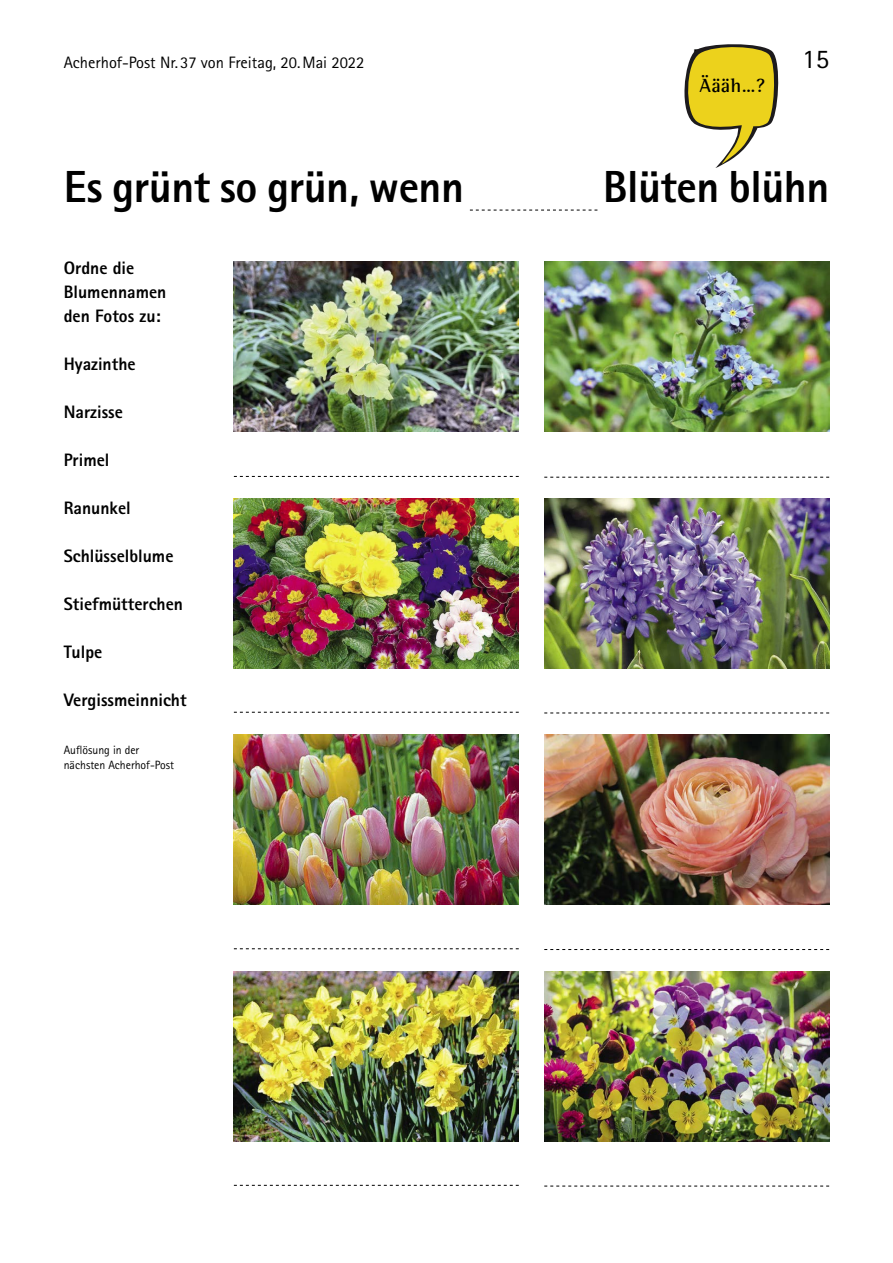
<style>
.page{position:relative;width:893px;height:1263px;background:#fff}
.page>*{position:absolute;margin:0;border:0;box-sizing:border-box;transform-origin:0 0}
.t1{font:800 45px "Rotis Sans Serif Pro";letter-spacing:-.01em;color:#000}
.t2{font:27px "Rotis Sans Serif Pro";color:#000}
.t3{font:700 19.5px "Rotis Semi Serif Pro";color:#000}
.t4{font:800 18px/24px "Rotis Sans Serif Pro";color:#000}
.t5{font:16.5px "Rotis Sans Serif Pro";color:#000}
.t6{font:12px/15px "Rotis Sans Serif Pro";color:#000}
</style>
<div class="page">
<svg style="left:684px;top:44px;width:94px;height:124px"></svg>
<img style="left:234px;top:261px;width:285px;height:171px">
<img style="left:544px;top:261px;width:285px;height:171px">
<svg style="left:234px;top:476px;width:285px;height:1px"></svg>
<svg style="left:544px;top:477px;width:285px;height:1px"></svg>
<img style="left:234px;top:498px;width:285px;height:170px">
<img style="left:544px;top:498px;width:285px;height:170px">
<svg style="left:234px;top:712px;width:285px;height:1px"></svg>
<svg style="left:544px;top:713px;width:285px;height:1px"></svg>
<img style="left:234px;top:735px;width:285px;height:170px">
<img style="left:544px;top:735px;width:285px;height:170px">
<svg style="left:234px;top:948px;width:285px;height:1px"></svg>
<svg style="left:544px;top:949px;width:285px;height:1px"></svg>
<img style="left:234px;top:971px;width:285px;height:170px">
<img style="left:544px;top:971px;width:285px;height:170px">
<svg style="left:234px;top:1185px;width:285px;height:1px"></svg>
<svg style="left:544px;top:1186px;width:285px;height:1px"></svg>
<svg style="left:470px;top:210px;width:127px;height:1px"></svg>
<p class="t5" style="left:64px;top:53px;width:302px">Acherhof-Post Nr. 37 von Freitag, 20.Mai 2022</p>
<h2 class="t2" style="left:802px;top:43px;width:28px">15</h2>
<p class="t3" style="left:699px;top:73px;width:67px">Äääh…?</p>
<h1 class="t1" style="left:64px;top:158px;width:401px">Es grünt so grün, wenn</h1>
<h1 class="t1" style="left:603px;top:158px;width:228px">Blüten blühn</h1>
<p class="t4" style="left:64px;top:256px;width:104px">Ordne die<br>Blumennamen den Fotos zu:</p>
<p class="t4" style="left:64px;top:352px;width:73px">Hyazinthe</p>
<p class="t4" style="left:64px;top:400px;width:61px">Narzisse</p>
<p class="t4" style="left:64px;top:448px;width:47px">Primel</p>
<p class="t4" style="left:64px;top:496px;width:68px">Ranunkel</p>
<p class="t4" style="left:64px;top:544px;width:111px">Schlüsselblume</p>
<p class="t4" style="left:64px;top:592px;width:121px">Stiefmütterchen</p>
<p class="t4" style="left:64px;top:640px;width:40px">Tulpe</p>
<p class="t4" style="left:64px;top:688px;width:124px">Vergissmeinnicht</p>
<p class="t6" style="left:64px;top:743px;width:112px">Auflösung in der nächsten Acherhof-Post</p>
</div>
